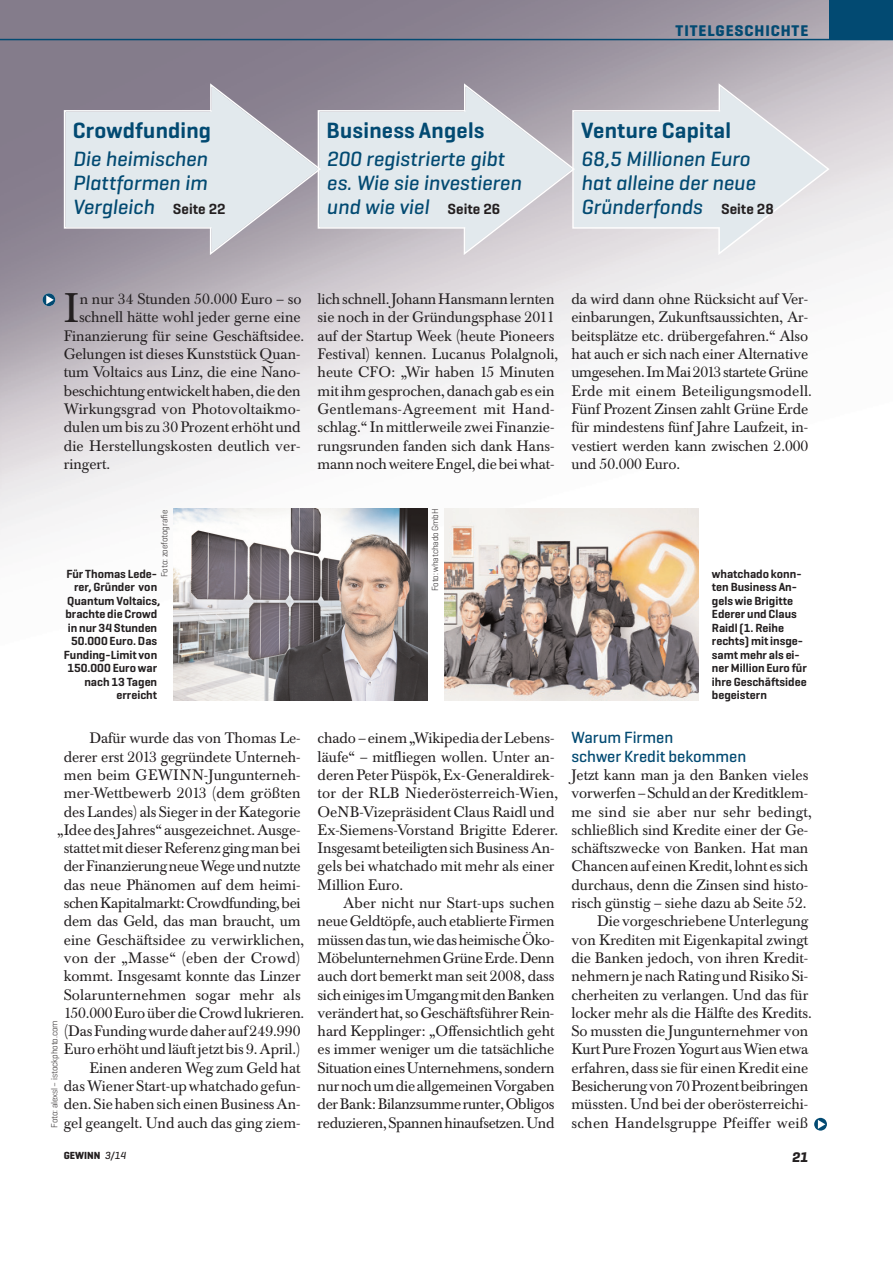
<style>
.page{position:relative;width:893px;height:1263px;background:#fff}
.page>*{position:absolute;margin:0;border:0;box-sizing:border-box;transform-origin:0 0}
.t1{font:40.95px "Baskerville BE";color:#231f20}
.t2{font:600 22.5px "Geogrotesque";letter-spacing:.01em;color:#024a72}
.t3{font:italic 500 21px/24px "Geogrotesque";color:#024a72}
.t4{font:500 16.5px/18.3px "Geogrotesque";color:#024a72}
.t5{font:700 15.75px "Geogrotesque";letter-spacing:.055em;color:#024a72}
.t6{font:15px/18.3px "Baskerville BE";color:#231f20}
.t7{font:15px "Baskerville BE";letter-spacing:.02em;color:#231f20}
.t8{font:italic 700 14.25px "Geogrotesque";color:#231f20}
.t9{font:600 12px/13.5px "Geogrotesque";color:#231f20}
.t10{font:700 10.5px "Geogrotesque";color:#231f20}
.t11{font:300 9px "Geogrotesque";letter-spacing:-.015em;color:#231f20}
.s1{font-weight:600;font-style:normal;font-size:15px;color:#231f20}
.s2{font-weight:500;font-style:italic}
</style>
<div class="page">
<img style="left:0;top:0;width:892px;height:1128px">
<svg style="left:43px;top:293px;width:12px;height:13px"></svg>
<svg style="left:814px;top:1118px;width:12px;height:13px"></svg>
<svg style="left:64px;top:83px;width:765px;height:172px;background:#d1d2d8"></svg>
<div style="left:829px;top:0;width:63px;height:40px;background:#024a72"></div>
<hr style="left:0;top:39px;width:892px;height:1px;background:#024a72">
<img style="left:444px;top:509px;width:254px;height:191px">
<img style="left:174px;top:509px;width:253px;height:191px">
<p class="t5" style="left:675px;top:22px;width:134px">TITELGESCHICHTE</p>
<h2 class="t2" style="left:73px;top:122px;width:140px">Crowdfunding</h2>
<h3 class="t3" style="left:73px;top:149px;width:154px">Die heimischen<br>Plattformen im<br>Vergleich <span class="s1">Seite 22</span></h3>
<h2 class="t2" style="left:326px;top:122px;width:159px">Business Angels</h2>
<h3 class="t3" style="left:326px;top:149px;width:196px">200 registrierte gibt es. Wie sie investieren und wie viel <span class="s1">Seite 26</span></h3>
<h2 class="t2" style="left:581px;top:122px;width:151px">Venture Capital</h2>
<h3 class="t3" style="left:581px;top:149px;width:194px">68,5 Millionen Euro hat alleine der neue<br>Gründerfonds <span class="s1">Seite 28</span></h3>
<h1 class="t1" style="left:64px;top:292px;width:17px">I</h1>
<p class="t6" style="left:80px;top:292px;width:223px">n nur 34 Stunden 50.000 Euro – so</p>
<p class="t6" style="left:79px;top:310px;width:223px">schnell hätte wohl jeder gerne eine</p>
<p class="t6" style="left:64px;top:328px;width:242px">Finanzierung für seine Geschäftsidee.</p>
<p class="t6" style="left:64px;top:346px;width:238px">Gelungen ist dieses Kunststück Quan-</p>
<p class="t6" style="left:64px;top:365px;width:238px">tum Voltaics aus Linz, die eine Nano-</p>
<p class="t6" style="left:64px;top:383px;width:238px">beschichtung entwickelt haben, die den</p>
<p class="t6" style="left:64px;top:401px;width:238px">Wirkungsgrad von Photovoltaikmo-</p>
<p class="t6" style="left:64px;top:420px;width:238px">dulen um bis zu 30 Prozent erhöht und</p>
<p class="t6" style="left:64px;top:438px;width:238px">die Herstellungskosten deutlich ver-</p>
<p class="t6" style="left:64px;top:456px;width:48px">ringert.</p>
<p class="t6" style="left:317px;top:292px;width:242px">lich schnell. Johann Hansmann lernten sie noch in der Gründungsphase 2011 auf der Startup Week (heute Pioneers Festival) kennen. Lucanus Polalgnoli, heute CFO: „Wir haben 15 Minuten mit ihm gesprochen, danach gab es ein Gentlemans-Agreement mit Hand&shy;schlag.“ In mittlerweile zwei Finanzie&shy;rungsrunden fanden sich dank Hans&shy;mann noch weitere Engel, die bei what-</p>
<p class="t6" style="left:571px;top:292px;width:242px">da wird dann ohne Rücksicht auf Ver&shy;einbarungen, Zukunftsaussichten, Ar&shy;beitsplätze etc. drübergefahren.“ Also hat auch er sich nach einer Alternative umgesehen. Im Mai 2013 startete Grüne Erde mit einem Beteiligungsmodell.<br>Fünf Prozent Zinsen zahlt Grüne Erde für mindestens fünf Jahre Laufzeit, in&shy;vestiert werden kann zwischen 2.000 und 50.000 Euro.</p>
<p class="t11" style="left:161px;top:577px;width:69px;rotate:-90deg">Foto: zoefotografie</p>
<p class="t11" style="left:432px;top:591px;width:84px;rotate:-90deg">Foto: whatchado GmbH</p>
<p class="t9" style="left:64px;top:568px;width:98px;text-align:right">Für Thomas Lede&shy;rer, Gründer von<br>Quantum Voltaics, brachte die Crowd in nur 34 Stunden<br>50.000 Euro. Das<br>Funding-Limit von<br>150.000 Euro war nach 13 Tagen erreicht</p>
<p class="t9" style="left:712px;top:568px;width:96px">whatchado konn&shy;ten Business An&shy;gels wie Brigitte<br>Ederer und Claus<br>Raidl (1. Reihe rechts) mit insge&shy;samt mehr als ei&shy;ner Million Euro für ihre Geschäftsidee begeistern</p>
<p class="t6" style="left:57px;top:731px;width:249px;text-align:right">Dafür wurde das von Thomas Le&shy;derer erst 2013 gegründete Unterneh&shy;men beim GEWINN-Jungunterneh&shy;mer-Wettbewerb 2013 (dem größten des Landes) als Sieger in der Kategorie „Idee des Jahres“ ausgezeichnet. Ausge&shy;stattet mit dieser Referenz ging man bei der Finanzierung neue Wege und nutzte das neue Phänomen auf dem heimi&shy;schen Kapitalmarkt: Crowdfunding, bei dem das Geld, das man braucht, um eine Geschäftsidee zu verwirklichen, von der „Masse“ (eben der Crowd) kommt. Insgesamt konnte das Linzer Solarunternehmen sogar mehr als 150.000 Euro über die Crowd lukrieren. (Das Funding wurde daher auf 249.990<br>Euro erhöht und läuft jetzt bis 9. April.)<br>Einen anderen Weg zum Geld hat<br>das Wiener Start-up whatchado gefun&shy;den. Sie haben sich einen Business An&shy;gel geangelt. Und auch das ging ziem-</p>
<p class="t11" style="left:51px;top:1128px;width:109px;rotate:-90deg">Foto: alexsl – istockphoto.com</p>
<p class="t6" style="left:317px;top:731px;width:242px">chado – einem „Wikipedia der Lebens&shy;läufe“ – mitfliegen wollen. Unter an&shy;deren Peter Püspök, Ex-Generaldirek&shy;tor der RLB Niederösterreich-Wien, OeNB-Vizepräsident Claus Raidl und Ex-Siemens-Vorstand Brigitte Ederer.<br>Insgesamt beteiligten sich Business An&shy;gels bei whatchado mit mehr als einer Million Euro.</p>
<p class="t6" style="left:317px;top:895px;width:238px;text-align:justify;text-indent:26px">Aber nicht nur Start-ups suchen neue Geldtöpfe, auch etablierte Firmen müssen das tun, wie das heimische Öko-Möbelunternehmen Grüne Erde. Denn auch dort bemerkt man seit 2008, dass sich einiges im Umgang mit den Banken verändert hat, so Geschäftsführer Rein&shy;hard Kepplinger: „Offensichtlich geht es immer weniger um die tatsächliche Situation eines Unternehmens, sondern nur noch um die allgemeinen Vorgaben der Bank: Bilanzsumme runter, Obligos reduzieren, Spannen hinaufsetzen. Und</p>
<p class="t4" style="left:571px;top:730px;width:176px">Warum Firmen<br>schwer Kredit bekommen</p>
<p class="t6" style="left:571px;top:767px;width:238px">Jetzt kann man ja den Banken vieles</p>
<p class="t6" style="left:571px;top:786px;width:238px">vorwerfen – Schuld an der Kreditklem-</p>
<p class="t7" style="left:571px;top:806px;width:242px">me sind sie aber nur sehr bedingt,</p>
<p class="t6" style="left:571px;top:822px;width:238px">schließlich sind Kredite einer der Ge-</p>
<p class="t6" style="left:571px;top:841px;width:238px">schäftszwecke von Banken. Hat man</p>
<p class="t6" style="left:571px;top:859px;width:238px">Chancen auf einen Kredit, lohnt es sich</p>
<p class="t6" style="left:571px;top:877px;width:238px">durchaus, denn die Zinsen sind histo-</p>
<p class="t6" style="left:571px;top:895px;width:236px">risch günstig – siehe dazu ab Seite 52.</p>
<p class="t6" style="left:597px;top:914px;width:213px">Die vorgeschriebene Unterlegung</p>
<p class="t6" style="left:571px;top:932px;width:238px">von Krediten mit Eigenkapital zwingt</p>
<p class="t6" style="left:571px;top:950px;width:238px">die Banken jedoch, von ihren Kredit-</p>
<p class="t6" style="left:571px;top:969px;width:238px">nehmern je nach Rating und Risiko Si-</p>
<p class="t6" style="left:571px;top:987px;width:238px">cherheiten zu verlangen. Und das für</p>
<p class="t6" style="left:571px;top:1005px;width:242px">locker mehr als die Hälfte des Kredits.</p>
<p class="t6" style="left:571px;top:1024px;width:238px">So mussten die Jungunternehmer von</p>
<p class="t6" style="left:571px;top:1042px;width:238px">Kurt Pure Frozen Yogurt aus Wien etwa</p>
<p class="t6" style="left:571px;top:1060px;width:238px">erfahren, dass sie für einen Kredit eine</p>
<p class="t6" style="left:571px;top:1078px;width:238px">Besicherung von 70 Prozent beibringen</p>
<p class="t6" style="left:571px;top:1097px;width:238px">müssten. Und bei der oberösterreichi-</p>
<p class="t7" style="left:571px;top:1117px;width:238px">schen Handelsgruppe Pfeiffer weiß</p>
<p class="t10" style="left:64px;top:1149px;width:64px">GEWINN <span class="s2">3/14</span></p>
<p class="t8" style="left:791px;top:1149px;width:18px">21</p>
</div>
